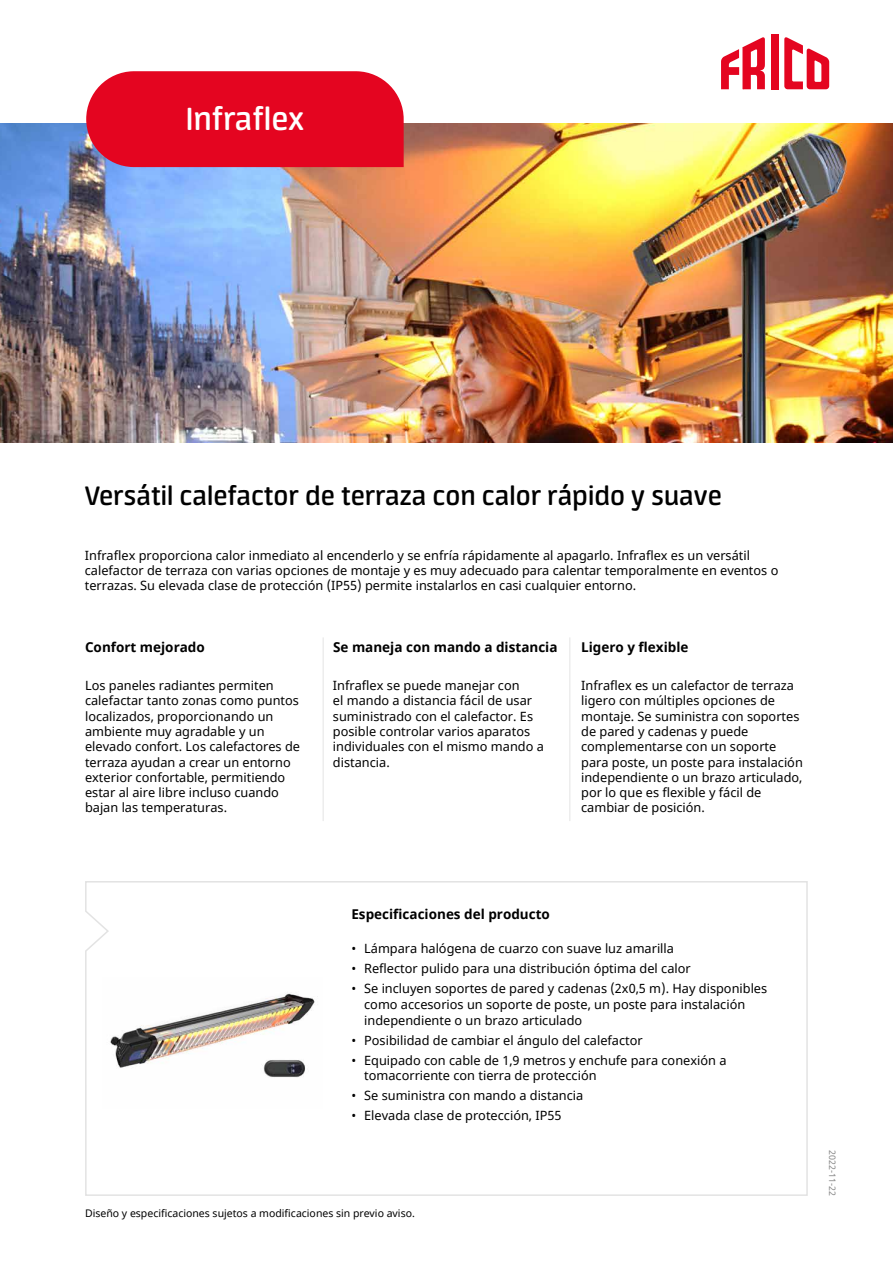
<style>
.page{position:relative;width:893px;height:1263px;background:#fff}
.page>*{position:absolute;margin:0;border:0;box-sizing:border-box;transform-origin:0 0}
.t1{font:600 36px "Neuron";color:#fff}
.t2{font:600 30px "Neuron";color:#000}
.t3{font:700 13.5px "Noto Sans";color:#000}
.t4{font:12.75px/15.3px "Noto Sans";color:#000}
.t5{font:10.5px "Noto Sans";color:#000}
.t6{font:9px "Noto Sans";color:#878787}
</style>
<div class="page">
<img style="left:0;top:124px;width:893px;height:319px">
<svg style="left:85px;top:881px;width:723px;height:315px"></svg>
<img style="left:102px;top:978px;width:220px;height:131px">
<div style="left:771px;top:34px;width:7px;height:55px;background:#e40520"></div>
<svg style="left:784px;top:37px;width:45px;height:52px"></svg>
<svg style="left:721px;top:37px;width:44px;height:52px"></svg>
<div style="left:86px;top:71px;width:318px;height:96px;background:#e40520"></div>
<hr style="left:322px;top:637px;width:2px;height:184px;background:#ededed">
<hr style="left:569px;top:637px;width:1px;height:184px;background:#ededed">
<h1 class="t1" style="left:186px;top:99px;width:120px">Infraflex</h1>
<h2 class="t2" style="left:85px;top:479px;width:639px">Versátil calefactor de terraza con calor rápido y suave</h2>
<p class="t4" style="left:85px;top:548px;width:695px">Infraflex proporciona calor inmediato al encenderlo y se enfría rápidamente al apagarlo. Infraflex es un versátil calefactor de terraza con varias opciones de montaje y es muy adecuado para calentar temporalmente en eventos o terrazas. Su elevada clase de protección (IP55) permite instalarlos en casi cualquier entorno.</p>
<p class="t3" style="left:85px;top:637px;width:121px">Confort mejorado</p>
<p class="t4" style="left:85px;top:678px;width:217px">Los paneles radiantes permiten calefactar tanto zonas como puntos localizados, proporcionando un ambiente muy agradable y un elevado confort. Los calefactores de terraza ayudan a crear un entorno exterior confortable, permitiendo estar al aire libre incluso cuando bajan las temperaturas.</p>
<p class="t3" style="left:333px;top:637px;width:226px">Se maneja con mando a distancia</p>
<p class="t3" style="left:581px;top:637px;width:109px">Ligero y flexible</p>
<p class="t4" style="left:581px;top:678px;width:223px">Infraflex es un calefactor de terraza ligero con múltiples opciones de montaje. Se suministra con soportes de pared y cadenas y puede complementarse con un soporte para poste, un poste para instalación independiente o un brazo articulado, por lo que es flexible y fácil de cambiar de posición.</p>
<p class="t4" style="left:333px;top:678px;width:212px">Infraflex se puede manejar con<br>el mando a distancia fácil de usar suministrado con el calefactor. Es posible controlar varios aparatos individuales con el mismo mando a distancia.</p>
<p class="t3" style="left:351px;top:904px;width:200px">Especificaciones del producto</p>
<p class="t4" style="left:351px;top:941px;width:324px">• Lámpara halógena de cuarzo con suave luz amarilla</p>
<p class="t4" style="left:351px;top:961px;width:341px">• Reflector pulido para una distribución óptima del calor</p>
<p class="t4" style="left:364px;top:981px;width:405px;line-height:15.8px;text-indent:-13px">• Se incluyen soportes de pared y cadenas (2x0,5 m). Hay disponibles como accesorios un soporte de poste, un poste para instalación independiente o un brazo articulado</p>
<p class="t4" style="left:351px;top:1033px;width:293px">• Posibilidad de cambiar el ángulo del calefactor</p>
<p class="t4" style="left:364px;top:1052px;width:364px;line-height:15.8px;text-indent:-13px">• Equipado con cable de 1,9 metros y enchufe para conexión a tomacorriente con tierra de protección</p>
<p class="t4" style="left:351px;top:1088px;width:233px">• Se suministra con mando a distancia</p>
<p class="t4" style="left:351px;top:1108px;width:212px">• Elevada clase de protección, IP55</p>
<p class="t5" style="left:85px;top:1206px;width:331px">Diseño y especificaciones sujetos a modificaciones sin previo aviso.</p>
<p class="t6" style="left:839px;top:1150px;width:47px;rotate:90deg">2022-11-22</p>
</div>
